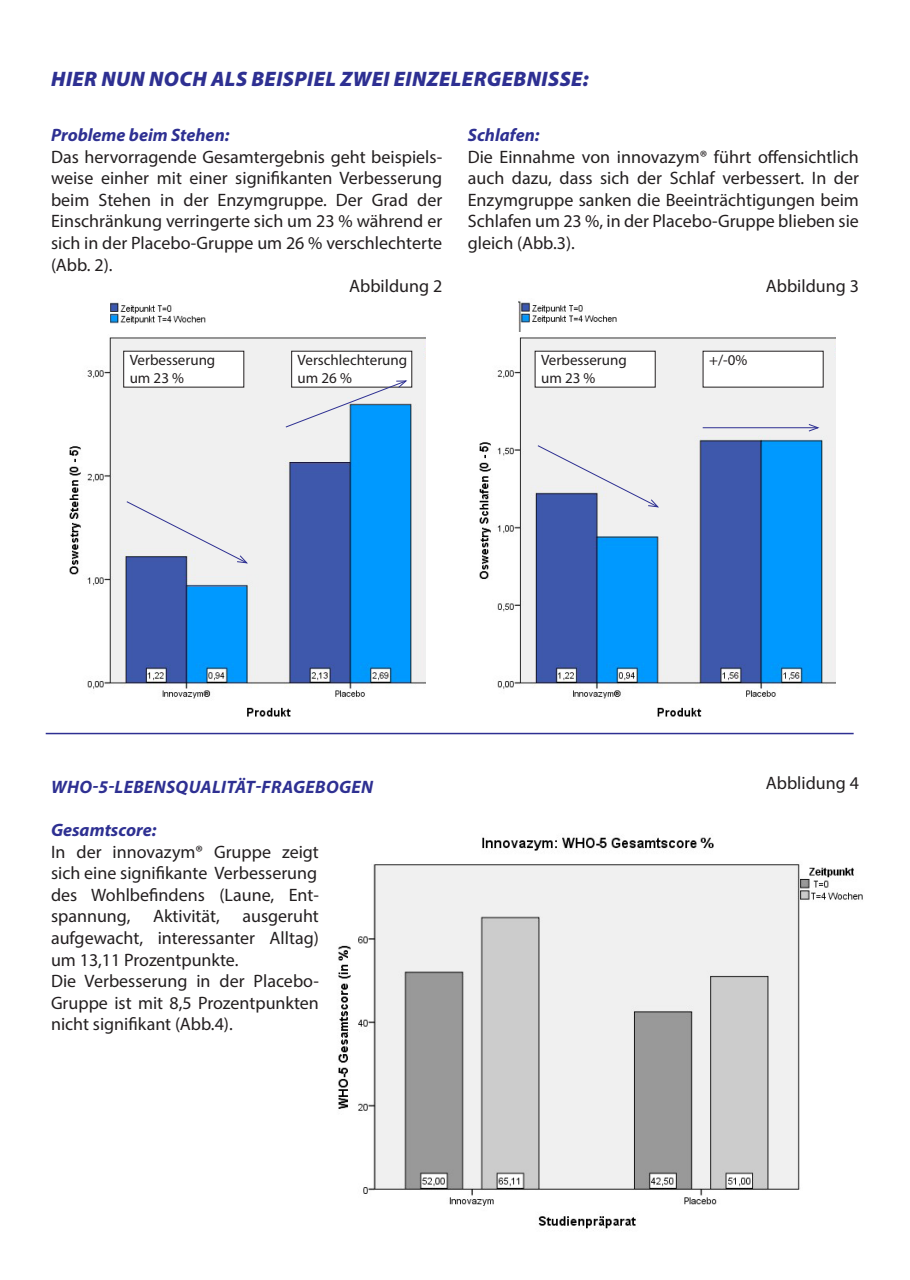
<style>
.page{position:relative;width:910px;height:1280px;background:#fff}
.page>*{position:absolute;margin:0;border:0;box-sizing:border-box;transform-origin:0 0}
.t1{font:italic 900 21px "Myriad Pro";letter-spacing:.02em;color:#2e3092}
.t2{font:18px/21.6px "Myriad Pro";color:#231f20;text-align:justify}
.t3{font:italic 700 18px "Myriad Pro";color:#2e3092}
.t4{font:italic 700 18px "Myriad Pro";letter-spacing:.02em;color:#2e3092}
.t5{font:15px/18px "Myriad Pro";color:#231f20}
</style>
<div class="page">
<img style="left:338px;top:837px;width:525px;height:392px">
<img style="left:69px;top:337px;width:356px;height:380px">
<img style="left:110px;top:302px;width:96px;height:22px">
<img style="left:479px;top:337px;width:357px;height:380px">
<img style="left:519px;top:301px;width:98px;height:30px">
<hr style="left:46px;top:733px;width:808px;height:1px;background:#2e3092">
<div style="left:124px;top:351px;width:120px;height:36px;background:#fff"></div>
<div style="left:292px;top:351px;width:120px;height:36px;background:#fff"></div>
<svg style="left:126px;top:501px;width:123px;height:63px"></svg>
<svg style="left:285px;top:380px;width:123px;height:48px"></svg>
<div style="left:535px;top:351px;width:120px;height:36px;background:#fff"></div>
<div style="left:703px;top:351px;width:120px;height:36px;background:#fff"></div>
<hr style="left:703px;top:427px;width:115px;height:1px;background:#2e3092">
<svg style="left:808px;top:423px;width:12px;height:9px"></svg>
<svg style="left:537px;top:445px;width:123px;height:63px"></svg>
<p class="t1" style="left:51px;top:67px;width:539px">HIER NUN NOCH ALS BEISPIEL ZWEI EINZELERGEBNISSE:</p>
<p class="t3" style="left:51px;top:123px;width:180px">Probleme beim Stehen:</p>
<p class="t2" style="left:51px;top:146px;width:393px">Das hervorragende Gesamtergebnis geht beispiels-</p>
<p class="t2" style="left:51px;top:167px;width:393px">weise einher mit einer signifikanten Verbesserung</p>
<p class="t2" style="left:51px;top:189px;width:393px">beim Stehen in der Enzymgruppe. Der Grad der</p>
<p class="t2" style="left:51px;top:210px;width:393px">Einschränkung verringerte sich um 23 % während er</p>
<p class="t2" style="left:51px;top:232px;width:393px">sich in der Placebo-Gruppe um 26 % verschlechterte</p>
<p class="t2" style="left:51px;top:254px;width:63px">(Abb. 2).</p>
<p class="t2" style="left:349px;top:275px;width:95px">Abbildung 2</p>
<p class="t3" style="left:468px;top:123px;width:73px">Schlafen:</p>
<p class="t2" style="left:468px;top:146px;width:393px">Die Einnahme von innovazym® führt offensichtlich auch dazu, dass sich der Schlaf verbessert. In der Enzymgruppe sanken die Beeinträchtigungen beim Schlafen um 23 %, in der Placebo-Gruppe blieben sie gleich (Abb.3).</p>
<p class="t2" style="left:766px;top:275px;width:95px">Abbildung 3</p>
<p class="t5" style="left:130px;top:351px;width:87px">Verbesserung um 23 %</p>
<p class="t5" style="left:298px;top:351px;width:111px">Verschlechterung um 26 %</p>
<p class="t5" style="left:541px;top:351px;width:87px">Verbesserung um 23 %</p>
<p class="t5" style="left:709px;top:351px;width:40px">+/-0%</p>
<p class="t4" style="left:51px;top:775px;width:324px">WHO-5-LEBENSQUALITÄT-FRAGEBOGEN</p>
<p class="t2" style="left:766px;top:772px;width:95px">Abblidung 4</p>
<p class="t3" style="left:51px;top:818px;width:107px">Gesamtscore:</p>
<p class="t2" style="left:51px;top:840px;width:269px">In der innovazym® Gruppe zeigt sich eine signifikante Verbesserung des Wohlbefindens (Laune, Ent&shy;spannung,</p>
<p class="t2" style="left:51px;top:905px;width:269px;text-align:left;text-indent:191px">ausgeruht aufgewacht, interessanter Alltag) um 13,11 Prozentpunkte.<br>Die Verbesserung in der Placebo-<br>Gruppe ist mit 8,5 Prozentpunkten nicht signifikant (Abb.4).</p>
<p class="t2" style="left:153px;top:905px;width:68px">Aktivität,</p>
</div>
